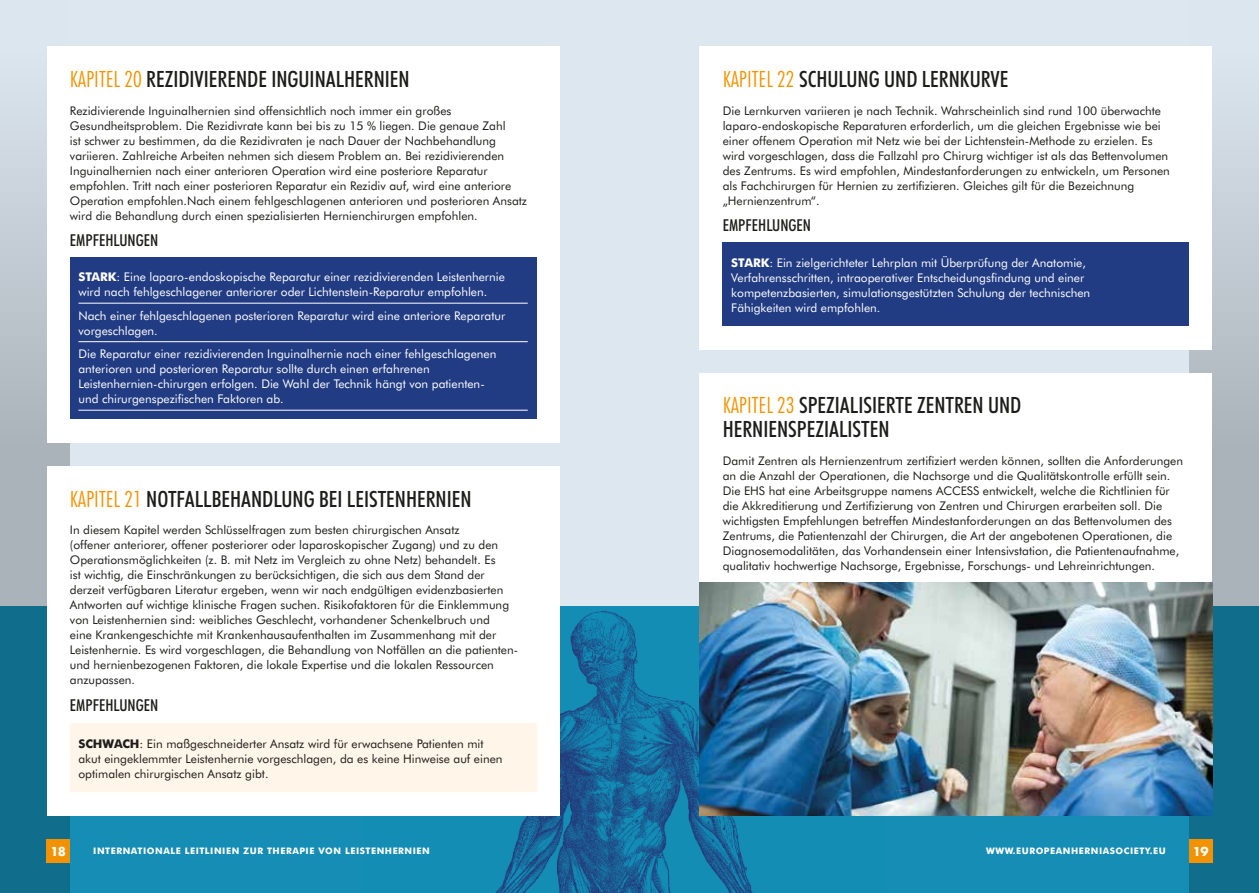
<style>
.page{position:relative;width:1259px;height:893px;background:#dde7f0}
.page>*{position:absolute;margin:0;border:0;box-sizing:border-box;transform-origin:0 0}
.t1{font:500 condensed 22.5px/24px "Futura BT";color:#1d1d1b}
.t2{font:500 condensed 16.5px "Futura BT";color:#1d1d1b}
.t3{font:12px/15px "Futura BT";color:#1d1d1b}
.t4{font:12px/15px "Futura BT";color:#fff}
.t5{font:700 12px "Futura";color:#fff}
.t6{font:700 9px "Futura BT";letter-spacing:.06em;color:#fff}
.s1{font-weight:300;color:#f39200}
.s2{font-weight:700}
</style>
<div class="page">
<div style="left:0;top:606px;width:1259px;height:287px;background:#158db4"></div>
<img style="left:495px;top:606px;width:259px;height:287px">
<svg style="left:1189px;top:46px;width:70px;height:847px;background:#80a5b5"></svg>
<svg style="left:0;top:46px;width:70px;height:847px;background:#7fa5b5"></svg>
<div style="left:1189px;top:839px;width:23px;height:23px;background:#f39200"></div>
<div style="left:47px;top:839px;width:23px;height:23px;background:#f39200"></div>
<div style="left:47px;top:47px;width:512px;height:396px;background:#fff"></div>
<div style="left:699px;top:47px;width:513px;height:303px;background:#fff"></div>
<div style="left:699px;top:373px;width:513px;height:210px;background:#fff"></div>
<img style="left:699px;top:583px;width:513px;height:233px">
<div style="left:47px;top:466px;width:512px;height:350px;background:#fff"></div>
<div style="left:70px;top:257px;width:466px;height:161px;background:#223c83"></div>
<hr style="left:78px;top:303px;width:450px;height:1px;background:#fff">
<hr style="left:78px;top:341px;width:450px;height:1px;background:#fff">
<hr style="left:78px;top:410px;width:450px;height:1px;background:#fff">
<div style="left:70px;top:724px;width:466px;height:68px;background:#fff5e9"></div>
<div style="left:723px;top:242px;width:466px;height:84px;background:#223c83"></div>
<h1 class="t1" style="left:70px;top:67px;width:341px"><span class="s1">KAPITEL 20</span> REZIDIVIERENDE INGUINALHERNIEN</h1>
<p class="t3" style="left:70px;top:103px;width:459px">Rezidivierende Inguinalhernien sind offensichtlich noch immer ein großes Gesundheitsproblem. Die Rezidivrate kann bei bis zu 15 % liegen. Die genaue Zahl<br>ist schwer zu bestimmen, da die Rezidivraten je nach Dauer der Nachbehandlung variieren. Zahlreiche Arbeiten nehmen sich diesem Problem an. Bei rezidivierenden Inguinalhernien nach einer anterioren Operation wird eine posteriore Reparatur empfohlen. Tritt nach einer posterioren Reparatur ein Rezidiv auf, wird eine anteriore Operation empfohlen.Nach einem fehlgeschlagenen anterioren und posterioren Ansatz wird die Behandlung durch einen spezialisierten Hernienchirurgen empfohlen.</p>
<h2 class="t2" style="left:70px;top:230px;width:90px">EMPFEHLUNGEN</h2>
<p class="t4" style="left:78px;top:270px;width:428px"><span class="s2">STARK</span>: Eine laparo-endoskopische Reparatur einer rezidivierenden Leistenhernie wird nach fehlgeschlagener anteriorer oder Lichtenstein-Reparatur empfohlen.</p>
<p class="t4" style="left:78px;top:308px;width:428px">Nach einer fehlgeschlagenen posterioren Reparatur wird eine anteriore Reparatur vorgeschlagen.</p>
<p class="t4" style="left:78px;top:347px;width:419px">Die Reparatur einer rezidivierenden Inguinalhernie nach einer fehlgeschlagenen anterioren und posterioren Reparatur sollte durch einen erfahrenen Leistenhernien-chirurgen erfolgen. Die Wahl der Technik hängt von patienten&shy;und chirurgenspezifischen Faktoren ab.</p>
<h1 class="t1" style="left:70px;top:486px;width:403px"><span class="s1">KAPITEL 21</span> NOTFALLBEHANDLUNG BEI LEISTENHERNIEN</h1>
<p class="t3" style="left:70px;top:523px;width:450px">In diesem Kapitel werden Schlüsselfragen zum besten chirurgischen Ansatz<br>(offener anteriorer, offener posteriorer oder laparoskopischer Zugang) und zu den Operationsmöglichkeiten (z. B. mit Netz im Vergleich zu ohne Netz) behandelt. Es<br>ist wichtig, die Einschränkungen zu berücksichtigen, die sich aus dem Stand der derzeit verfügbaren Literatur ergeben, wenn wir nach endgültigen evidenzbasierten Antworten auf wichtige klinische Fragen suchen. Risikofaktoren für die Einklemmung von Leistenhernien sind: weibliches Geschlecht, vorhandener Schenkelbruch und<br>eine Krankengeschichte mit Krankenhausaufenthalten im Zusammenhang mit der Leistenhernie. Es wird vorgeschlagen, die Behandlung von Notfällen an die patienten&shy;und hernienbezogenen Faktoren, die lokale Expertise und die lokalen Ressourcen anzupassen.</p>
<h2 class="t2" style="left:70px;top:695px;width:90px">EMPFEHLUNGEN</h2>
<p class="t3" style="left:78px;top:736px;width:425px"><span class="s2">SCHWACH</span>: Ein maßgeschneiderter Ansatz wird für erwachsene Patienten mit akut eingeklemmter Leistenhernie vorgeschlagen, da es keine Hinweise auf einen optimalen chirurgischen Ansatz gibt.</p>
<h1 class="t1" style="left:723px;top:67px;width:287px"><span class="s1">KAPITEL 22</span> SCHULUNG UND LERNKURVE</h1>
<p class="t3" style="left:723px;top:103px;width:448px">Die Lernkurven variieren je nach Technik. Wahrscheinlich sind rund 100 überwachte laparo-endoskopische Reparaturen erforderlich, um die gleichen Ergebnisse wie bei einer offenem Operation mit Netz wie bei der Lichtenstein-Methode zu erzielen. Es wird vorgeschlagen, dass die Fallzahl pro Chirurg wichtiger ist als das Bettenvolumen des Zentrums. Es wird empfohlen, Mindestanforderungen zu entwickeln, um Personen als Fachchirurgen für Hernien zu zertifizieren. Gleiches gilt für die Bezeichnung „Hernienzentrum“.</p>
<h2 class="t2" style="left:723px;top:215px;width:90px">EMPFEHLUNGEN</h2>
<p class="t4" style="left:731px;top:255px;width:360px"><span class="s2">STARK</span>: Ein zielgerichteter Lehrplan mit Überprüfung der Anatomie, Verfahrensschritten, intraoperativer Entscheidungsfindung und einer kompetenzbasierten, simulationsgestützten Schulung der technischen Fähigkeiten wird empfohlen.</p>
<h1 class="t1" style="left:723px;top:393px;width:300px"><span class="s1">KAPITEL 23</span> SPEZIALISIERTE ZENTREN UND<br>HERNIENSPEZIALISTEN</h1>
<p class="t3" style="left:723px;top:453px;width:462px">Damit Zentren als Hernienzentrum zertifiziert werden können, sollten die Anforderungen an die Anzahl der Operationen, die Nachsorge und die Qualitätskontrolle erfüllt sein.<br>Die EHS hat eine Arbeitsgruppe namens ACCESS entwickelt, welche die Richtlinien für die Akkreditierung und Zertifizierung von Zentren und Chirurgen erarbeiten soll. Die wichtigsten Empfehlungen betreffen Mindestanforderungen an das Bettenvolumen des Zentrums, die Patientenzahl der Chirurgen, die Art der angebotenen Operationen, die Diagnosemodalitäten, das Vorhandensein einer Intensivstation, die Patientenaufnahme, qualitativ hochwertige Nachsorge, Ergebnisse, Forschungs- und Lehreinrichtungen.</p>
<p class="t5" style="left:50px;top:843px;width:17px">18</p>
<p class="t6" style="left:93px;top:846px;width:338px">INTERNATIONALE LEITLINIEN ZUR THERAPIE VON LEISTENHERNIEN</p>
<p class="t6" style="left:986px;top:846px;width:181px">WWW.EUROPEANHERNIASOCIETY.EU</p>
<p class="t5" style="left:1192px;top:843px;width:17px">19</p>
</div>
